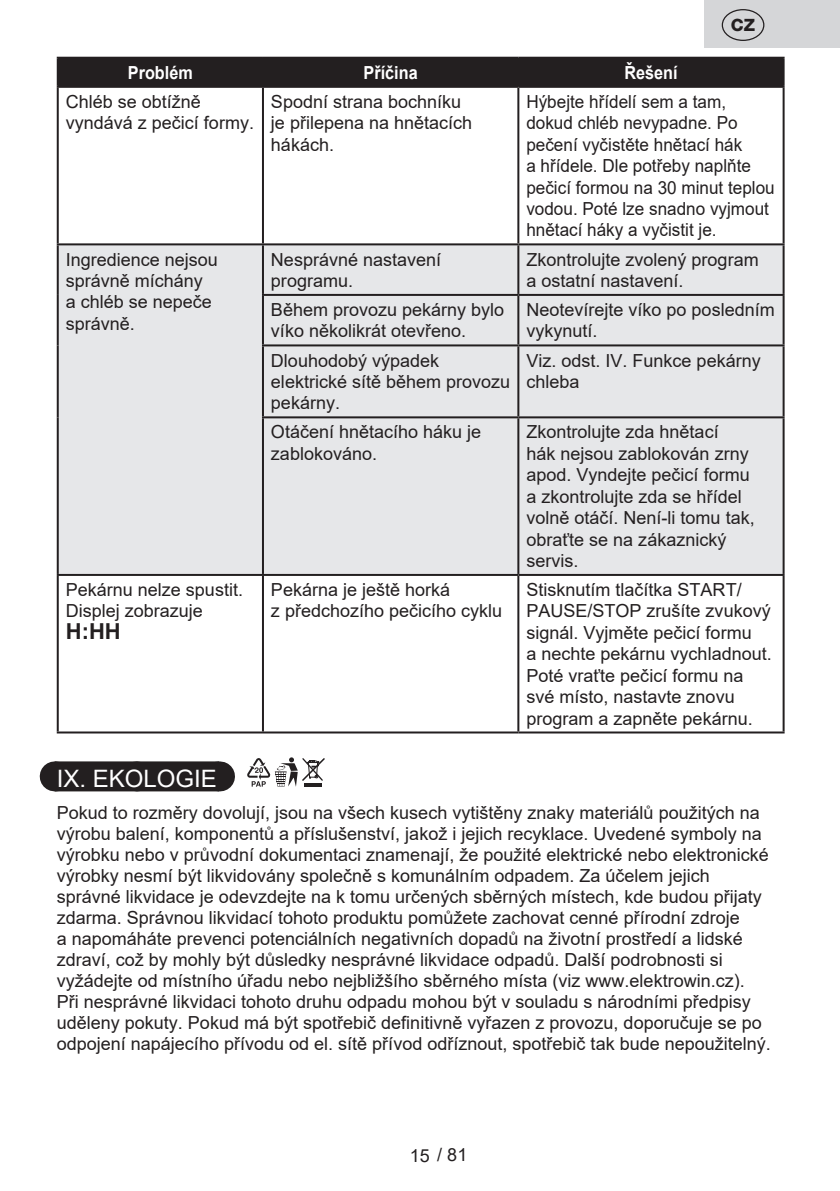
<style>
.page{position:relative;width:840px;height:1191px;background:#fff}
.page>*{position:absolute;margin:0;border:0;box-sizing:border-box;transform-origin:0 0}
.t1{font:24px "Arial";color:#fff}
.t2{font:700 22px "Arial";color:#231f20}
.t3{font:18px/21.4px "Arial";color:#231f20}
.t4{font:18px/21.4px "Arial";color:#231f20;scale:.95 1}
.t5{font:700 18px "Arial";color:#fff;scale:.9 1}
.t6{font:800 17px "Helvetica Neue OT";color:#231f20}
</style>
<div class="page">
<div style="left:55px;top:761px;width:164px;height:30px;background:#231f20"></div>
<svg style="left:137px;top:761px;width:41px;height:1px"></svg>
<hr style="left:219px;top:761px;width:1px;height:30px;background:#231f20">
<div style="left:59px;top:59px;width:723px;height:27px;background:#231f20"></div>
<div style="left:59px;top:245px;width:723px;height:329px;background:#e6e7e9"></div>
<hr style="left:57px;top:57px;width:206px;height:2px;background:#231f20">
<hr style="left:57px;top:59px;width:2px;height:27px;background:#231f20">
<hr style="left:263px;top:57px;width:255px;height:2px;background:#231f20">
<hr style="left:262px;top:59px;width:2px;height:27px;background:#231f20">
<hr style="left:518px;top:57px;width:266px;height:2px;background:#231f20">
<hr style="left:517px;top:59px;width:2px;height:27px;background:#231f20">
<hr style="left:782px;top:59px;width:2px;height:27px;background:#231f20">
<hr style="left:57px;top:86px;width:206px;height:2px;background:#231f20">
<hr style="left:57px;top:88px;width:2px;height:155px;background:#231f20">
<hr style="left:263px;top:86px;width:255px;height:2px;background:#231f20">
<hr style="left:262px;top:88px;width:2px;height:155px;background:#231f20">
<hr style="left:518px;top:86px;width:266px;height:2px;background:#231f20">
<hr style="left:517px;top:88px;width:2px;height:155px;background:#231f20">
<hr style="left:782px;top:88px;width:2px;height:155px;background:#231f20">
<hr style="left:57px;top:243px;width:206px;height:2px;background:#231f20">
<hr style="left:57px;top:245px;width:2px;height:50px;background:#231f20">
<hr style="left:263px;top:243px;width:255px;height:2px;background:#231f20">
<hr style="left:262px;top:245px;width:2px;height:49px;background:#231f20">
<hr style="left:518px;top:243px;width:266px;height:2px;background:#231f20">
<hr style="left:517px;top:245px;width:2px;height:49px;background:#231f20">
<hr style="left:782px;top:245px;width:2px;height:49px;background:#231f20">
<hr style="left:57px;top:295px;width:2px;height:50px;background:#231f20">
<hr style="left:262px;top:294px;width:256px;height:2px;background:#231f20">
<hr style="left:262px;top:296px;width:2px;height:48px;background:#231f20">
<hr style="left:518px;top:294px;width:266px;height:2px;background:#231f20">
<hr style="left:517px;top:296px;width:2px;height:48px;background:#231f20">
<hr style="left:782px;top:296px;width:2px;height:48px;background:#231f20">
<hr style="left:57px;top:345px;width:2px;height:72px;background:#231f20">
<hr style="left:262px;top:344px;width:256px;height:2px;background:#231f20">
<hr style="left:262px;top:346px;width:2px;height:70px;background:#231f20">
<hr style="left:518px;top:344px;width:266px;height:2px;background:#231f20">
<hr style="left:517px;top:346px;width:2px;height:70px;background:#231f20">
<hr style="left:782px;top:346px;width:2px;height:70px;background:#231f20">
<hr style="left:57px;top:417px;width:2px;height:157px;background:#231f20">
<hr style="left:262px;top:416px;width:256px;height:2px;background:#231f20">
<hr style="left:262px;top:418px;width:2px;height:156px;background:#231f20">
<hr style="left:518px;top:416px;width:266px;height:2px;background:#231f20">
<hr style="left:517px;top:418px;width:2px;height:156px;background:#231f20">
<hr style="left:782px;top:418px;width:2px;height:156px;background:#231f20">
<hr style="left:57px;top:574px;width:206px;height:2px;background:#231f20">
<hr style="left:57px;top:576px;width:2px;height:155px;background:#231f20">
<hr style="left:263px;top:574px;width:255px;height:2px;background:#231f20">
<hr style="left:262px;top:576px;width:2px;height:155px;background:#231f20">
<hr style="left:518px;top:574px;width:266px;height:2px;background:#231f20">
<hr style="left:517px;top:576px;width:2px;height:155px;background:#231f20">
<hr style="left:782px;top:576px;width:2px;height:155px;background:#231f20">
<hr style="left:57px;top:731px;width:206px;height:2px;background:#231f20">
<hr style="left:263px;top:731px;width:255px;height:2px;background:#231f20">
<hr style="left:518px;top:731px;width:266px;height:2px;background:#231f20">
<svg style="left:247px;top:757px;width:77px;height:30px"></svg>
<div style="left:704px;top:0;width:135px;height:48px;background:#d5d6d8"></div>
<div style="left:721px;top:9px;width:43px;height:32px;border:1px solid #231f20;border-radius:50%"></div>
<p class="t6" style="left:730px;top:15px;width:26px">CZ</p>
<p class="t5" style="left:128px;top:60px;width:74px">Problém</p>
<p class="t5" style="left:363px;top:60px;width:62px">Příčina</p>
<p class="t5" style="left:624px;top:60px;width:61px">Řešení</p>
<p class="t3" style="left:66px;top:91px;width:190px">Chléb se obtížně vyndává z pečicí formy.</p>
<p class="t3" style="left:271px;top:91px;width:203px">Spodní strana bochníku je přilepena na hnětacích hákách.</p>
<p class="t4" style="left:526px;top:91px;width:263px">Hýbejte hřídelí sem a tam, dokud chléb nevypadne. Po pečení vyčistěte hnětací hák<br>a hřídele. Dle potřeby naplňte pečicí formou na 30 minut teplou vodou. Poté lze snadno vyjmout hnětací háky a vyčistit je.</p>
<p class="t3" style="left:66px;top:248px;width:154px">Ingredience nejsou správně míchány<br>a chléb se nepeče správně.</p>
<p class="t3" style="left:271px;top:248px;width:172px">Nesprávné nastavení programu.</p>
<p class="t3" style="left:526px;top:248px;width:234px">Zkontrolujte zvolený program a ostatní nastavení.</p>
<p class="t3" style="left:271px;top:299px;width:235px">Během provozu pekárny bylo víko několikrát otevřeno.</p>
<p class="t3" style="left:526px;top:299px;width:250px">Neotevírejte víko po posledním vykynutí.</p>
<p class="t3" style="left:271px;top:349px;width:241px">Dlouhodobý výpadek elektrické sítě během provozu pekárny.</p>
<p class="t3" style="left:526px;top:349px;width:236px">Viz. odst. IV. Funkce pekárny chleba</p>
<p class="t3" style="left:271px;top:421px;width:212px">Otáčení hnětacího háku je zablokováno.</p>
<p class="t3" style="left:526px;top:421px;width:230px">Zkontrolujte zda hnětací<br>hák nejsou zablokován zrny apod. Vyndejte pečicí formu a zkontrolujte zda se hřídel volně otáčí. Není-li tomu tak, obraťte se na zákaznický servis.</p>
<p class="t3" style="left:66px;top:579px;width:179px">Pekárnu nelze spustit.<br>Displej zobrazuje</p>
<p class="t2" style="left:66px;top:615px;width:56px">H:HH</p>
<p class="t3" style="left:271px;top:579px;width:233px">Pekárna je ještě horká<br>z předchozího pečicího cyklu</p>
<p class="t3" style="left:526px;top:579px;width:247px">Stisknutím tlačítka START/<br>PAUSE/STOP zrušíte zvukový signál. Vyjměte pečicí formu<br>a nechte pekárnu vychladnout.<br>Poté vraťte pečicí formu na své místo, nastavte znovu program a zapněte pekárnu.</p>
<h1 class="t1" style="left:57px;top:761px;width:162px">IX. EKOLOGIE</h1>
<p class="t3" style="left:57px;top:802px;width:715px">Pokud to rozměry dovolují, jsou na všech kusech vytištěny znaky materiálů použitých na výrobu balení, komponentů a příslušenství, jakož i jejich recyklace. Uvedené symboly na výrobku nebo v průvodní dokumentaci znamenají, že použité elektrické nebo elektronické výrobky nesmí být likvidovány společně s komunálním odpadem. Za účelem jejich správné likvidace je odevzdejte na k tomu určených sběrných místech, kde budou přijaty zdarma. Správnou likvidací tohoto produktu pomůžete zachovat cenné přírodní zdroje<br>a napomáháte prevenci potenciálních negativních dopadů na životní prostředí a lidské zdraví, což by mohly být důsledky nesprávné likvidace odpadů. Další podrobnosti si vyžádejte od místního úřadu nebo nejbližšího sběrného místa (viz www.elektrowin.cz).<br>Při nesprávné likvidaci tohoto druhu odpadu mohou být v souladu s národními předpisy uděleny pokuty. Pokud má být spotřebič definitivně vyřazen z provozu, doporučuje se po odpojení napájecího přívodu od el. sítě přívod odříznout, spotřebič tak bude nepoužitelný.</p>
<p class="t3" style="left:410px;top:1143px;width:59px">15 / 81</p>
</div>
